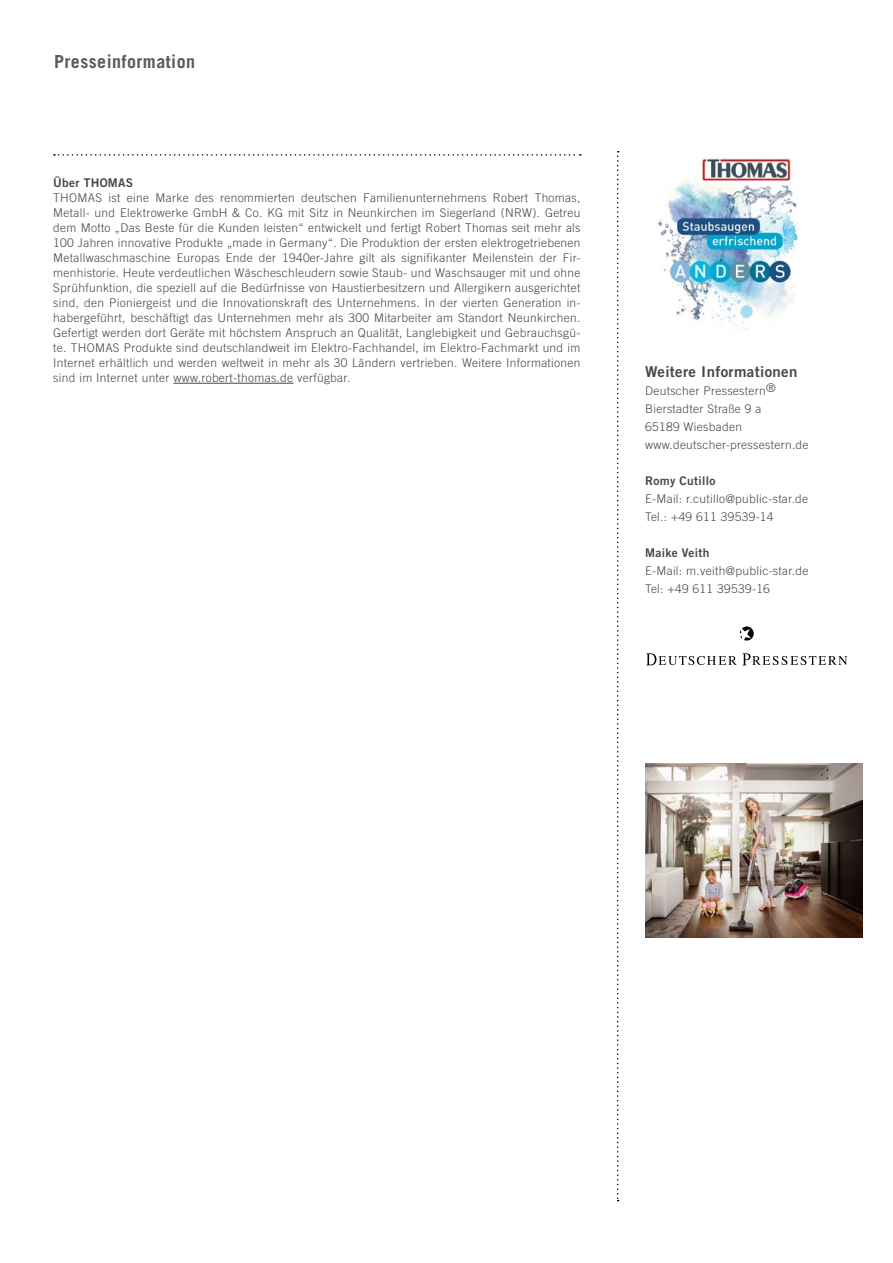
<style>
.page{position:relative;width:893px;height:1263px;background:#fff}
.page>*{position:absolute;margin:0;border:0;box-sizing:border-box;transform-origin:0 0}
.t1{font:700 18px "Trade Gothic LT";letter-spacing:.025em;color:#5f5a5a}
.t2{font:15px "Trade Gothic LT Bold Two";letter-spacing:.025em;color:#484847}
.t3{font:300 12px/15px "Trade Gothic LT";letter-spacing:.025em;color:#484847}
.t4{font:12px "Trade Gothic LT Bold Two";letter-spacing:.025em;color:#484847}
</style>
<div class="page">
<svg style="left:617px;top:151px;width:2px;height:1050px"></svg>
<svg style="left:646px;top:653px;width:201px;height:12px"></svg>
<svg style="left:740px;top:626px;width:14px;height:14px"></svg>
<hr style="left:174px;top:383px;width:120px;height:1px;background:#484847">
<svg style="left:54px;top:154px;width:527px;height:2px"></svg>
<img style="left:657px;top:158px;width:141px;height:173px">
<img style="left:645px;top:763px;width:217px;height:174px">
<h1 class="t1" style="left:54px;top:50px;width:143px">Presseinformation</h1>
<p class="t4" style="left:53px;top:175px;width:81px">Über THOMAS</p>
<p class="t3" style="left:53px;top:190px;width:529px;text-align:justify">THOMAS ist eine Marke des renommierten deutschen Familienunternehmens Robert Thomas, Metall- und Elektrowerke GmbH &amp; Co. KG mit Sitz in Neunkirchen im Siegerland (NRW). Getreu dem Motto „Das Beste für die Kunden leisten“ entwickelt und fertigt Robert Thomas seit mehr als 100 Jahren innovative Produkte „made in Germany“. Die Produktion der ersten elektrogetriebenen Metallwaschmaschine Europas Ende der 1940er-Jahre gilt als signifikanter Meilenstein der Fir&shy;menhistorie. Heute verdeutlichen Wäscheschleudern sowie Staub- und Waschsauger mit und ohne Sprühfunktion, die speziell auf die Bedürfnisse von Haustierbesitzern und Allergikern ausgerichtet sind, den Pioniergeist und die Innovationskraft des Unternehmens. In der vierten Generation in&shy;habergeführt, beschäftigt das Unternehmen mehr als 300 Mitarbeiter am Standort Neunkirchen.<br>Gefertigt werden dort Geräte mit höchstem Anspruch an Qualität, Langlebigkeit und Gebrauchsgü&shy;te. THOMAS Produkte sind deutschlandweit im Elektro-Fachhandel, im Elektro-Fachmarkt und im Internet erhältlich und werden weltweit in mehr als 30 Ländern vertrieben. Weitere Informationen sind im Internet unter www.robert-thomas.de verfügbar.</p>
<p class="t2" style="left:645px;top:362px;width:154px">Weitere Informationen</p>
<p class="t3" style="left:645px;top:382px;width:165px;line-height:18px">Deutscher Pressestern®<br>Bierstadter Straße 9 a<br>65189 Wiesbaden www.deutscher-pressestern.de</p>
<p class="t4" style="left:645px;top:473px;width:72px">Romy Cutillo</p>
<p class="t3" style="left:645px;top:490px;width:165px;line-height:18px">E-Mail: r.cutillo@public-star.de<br>Tel.: +49 611 39539-14</p>
<p class="t4" style="left:645px;top:545px;width:66px">Maike Veith</p>
<p class="t3" style="left:645px;top:562px;width:165px;line-height:18px">E-Mail: m.veith@public-star.de<br>Tel: +49 611 39539-16</p>
</div>
